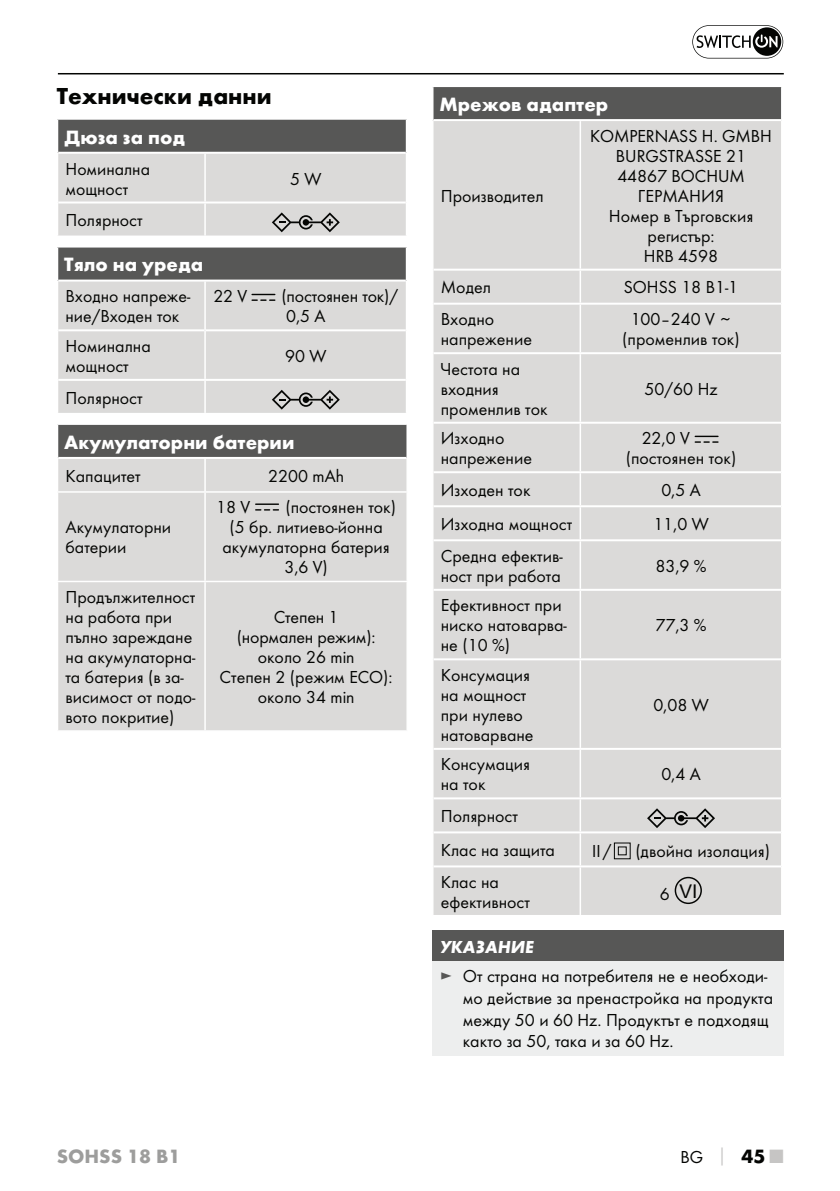
<style>
.page{position:relative;width:840px;height:1191px;background:#fff}
.page>*{position:absolute;margin:0;border:0;box-sizing:border-box;transform-origin:0 0}
.t1{font:700 24px "Futura";color:#040503}
.t2{font:700 20px "Futura";color:#fff}
.t3{font:700 20px "Futura";color:#9d9d9c}
.t4{font:19px "Arial";color:#040503}
.t5{font:18px/20px "Futura Boo";color:#040503}
.t6{font:italic 700 18px "Futura";color:#fff}
.s1{color:#575756}
.s2{font-family:"Futura";font-weight:700;color:#c6c5c4}
.s3{font-family:"Futura";font-weight:700;font-size:20px}
.s4{font-family:"Futura";font-weight:700;font-size:20px;color:#c6c5c4}
</style>
<div class="page">
<hr style="left:58px;top:73px;width:725px;height:1px;background:#040503">
<svg style="left:692px;top:25px;width:90px;height:33px"></svg>
<div style="left:57px;top:119px;width:349px;height:34px;background:#575756"></div>
<hr style="left:57px;top:118px;width:350px;height:2px;background:#fff">
<hr style="left:58px;top:152px;width:347px;height:2px;background:#fff">
<hr style="left:57px;top:120px;width:1px;height:33px;background:#fff">
<hr style="left:405px;top:120px;width:2px;height:33px;background:#fff">
<svg style="left:58px;top:153px;width:348px;height:83px"></svg>
<div style="left:57px;top:246px;width:349px;height:34px;background:#575756"></div>
<div style="left:58px;top:281px;width:347px;height:132px;background:#dbdad9"></div>
<hr style="left:57px;top:245px;width:350px;height:2px;background:#fff">
<hr style="left:58px;top:279px;width:347px;height:2px;background:#fff">
<hr style="left:58px;top:329px;width:146px;height:2px;background:#fff">
<hr style="left:206px;top:329px;width:199px;height:2px;background:#fff">
<hr style="left:58px;top:379px;width:347px;height:2px;background:#fff">
<hr style="left:57px;top:247px;width:1px;height:33px;background:#fff">
<hr style="left:405px;top:247px;width:2px;height:33px;background:#fff">
<hr style="left:204px;top:381px;width:2px;height:32px;background:#fff">
<hr style="left:204px;top:281px;width:2px;height:49px;background:#fff">
<hr style="left:204px;top:330px;width:2px;height:49px;background:#fff">
<svg style="left:252px;top:294px;width:23px;height:7px"></svg>
<svg style="left:272px;top:390px;width:67px;height:19px"></svg>
<div style="left:57px;top:424px;width:350px;height:34px;background:#575756"></div>
<div style="left:58px;top:459px;width:348px;height:271px;background:#dbdad9"></div>
<hr style="left:57px;top:423px;width:351px;height:2px;background:#fff">
<hr style="left:58px;top:457px;width:348px;height:2px;background:#fff">
<hr style="left:57px;top:425px;width:1px;height:33px;background:#fff">
<hr style="left:406px;top:425px;width:2px;height:33px;background:#fff">
<hr style="left:57px;top:491px;width:351px;height:2px;background:#fff">
<hr style="left:204px;top:459px;width:2px;height:32px;background:#fff">
<hr style="left:204px;top:493px;width:2px;height:88px;background:#fff">
<hr style="left:57px;top:581px;width:148px;height:1px;background:#fff">
<hr style="left:205px;top:581px;width:203px;height:1px;background:#fff">
<hr style="left:204px;top:582px;width:2px;height:148px;background:#fff">
<hr style="left:255px;top:503px;width:23px;height:2px;background:#040503">
<svg style="left:255px;top:509px;width:23px;height:1px"></svg>
<div style="left:432px;top:86px;width:349px;height:34px;background:#575756"></div>
<div style="left:433px;top:121px;width:347px;height:794px;background:#dbdad9"></div>
<hr style="left:432px;top:85px;width:350px;height:2px;background:#fff">
<hr style="left:433px;top:119px;width:347px;height:2px;background:#fff">
<hr style="left:433px;top:269px;width:347px;height:2px;background:#fff">
<hr style="left:433px;top:422px;width:347px;height:2px;background:#fff">
<hr style="left:433px;top:471px;width:347px;height:2px;background:#fff">
<hr style="left:433px;top:505px;width:347px;height:2px;background:#fff">
<hr style="left:433px;top:539px;width:347px;height:2px;background:#fff">
<hr style="left:433px;top:589px;width:347px;height:2px;background:#fff">
<hr style="left:433px;top:658px;width:347px;height:2px;background:#fff">
<hr style="left:433px;top:748px;width:347px;height:2px;background:#fff">
<hr style="left:433px;top:797px;width:347px;height:2px;background:#fff">
<hr style="left:433px;top:831px;width:347px;height:2px;background:#fff">
<hr style="left:433px;top:865px;width:347px;height:2px;background:#fff">
<hr style="left:432px;top:87px;width:1px;height:33px;background:#fff">
<hr style="left:780px;top:87px;width:2px;height:33px;background:#fff">
<hr style="left:579px;top:121px;width:1px;height:148px;background:#fff">
<hr style="left:579px;top:271px;width:1px;height:32px;background:#fff">
<hr style="left:579px;top:305px;width:1px;height:47px;background:#fff">
<hr style="left:579px;top:354px;width:1px;height:68px;background:#fff">
<hr style="left:579px;top:424px;width:1px;height:47px;background:#fff">
<hr style="left:579px;top:473px;width:1px;height:32px;background:#fff">
<hr style="left:579px;top:507px;width:1px;height:32px;background:#fff">
<hr style="left:579px;top:541px;width:1px;height:48px;background:#fff">
<hr style="left:579px;top:591px;width:1px;height:67px;background:#fff">
<hr style="left:579px;top:660px;width:1px;height:88px;background:#fff">
<hr style="left:579px;top:750px;width:1px;height:47px;background:#fff">
<hr style="left:579px;top:799px;width:1px;height:32px;background:#fff">
<hr style="left:579px;top:833px;width:1px;height:32px;background:#fff">
<hr style="left:579px;top:867px;width:1px;height:48px;background:#fff">
<hr style="left:433px;top:303px;width:347px;height:2px;background:#fff">
<hr style="left:433px;top:352px;width:347px;height:2px;background:#fff">
<svg style="left:694px;top:436px;width:23px;height:7px"></svg>
<svg style="left:646px;top:808px;width:68px;height:20px"></svg>
<svg style="left:613px;top:842px;width:17px;height:17px"></svg>
<div style="left:674px;top:877px;width:27px;height:27px;border:1px solid #040503;border-radius:50%"></div>
<div style="left:432px;top:930px;width:350px;height:31px;background:#575756"></div>
<div style="left:432px;top:961px;width:350px;height:94px;background:#edeeee"></div>
<h1 class="t1" style="left:57px;top:87px;width:216px">Технически данни</h1>
<p class="t2" style="left:64px;top:129px;width:122px">Дюза за под</p>
<p class="t5" style="left:65px;top:159px;width:86px">Номинална мощност</p>
<p class="t5" style="left:290px;top:169px;width:33px">5 W</p>
<p class="t5" style="left:65px;top:211px;width:79px">Полярност</p>
<p class="t2" style="left:64px;top:257px;width:140px">Тяло на уреда</p>
<p class="t5" style="left:65px;top:287px;width:126px">Входно напреже&shy;ние/Входен ток</p>
<p class="t5" style="left:213px;top:287px;width:35px">22 V</p>
<p class="t5" style="left:281px;top:287px;width:118px">(постоянен ток)/<br>0,5 A</p>
<p class="t5" style="left:65px;top:337px;width:87px">Номинална мощност</p>
<p class="t5" style="left:285px;top:347px;width:43px">90 W</p>
<p class="t5" style="left:65px;top:388px;width:79px">Полярност</p>
<p class="t2" style="left:64px;top:434px;width:231px">Акумулаторни батерии</p>
<p class="t5" style="left:65px;top:466px;width:77px">Капацитет</p>
<p class="t5" style="left:268px;top:466px;width:77px">2200 mAh</p>
<p class="t5" style="left:65px;top:518px;width:107px">Акумулаторни батерии</p>
<p class="t5" style="left:216px;top:498px;width:36px">18 V</p>
<p class="t5" style="left:285px;top:498px;width:112px">(постоянен ток)</p>
<p class="t5" style="left:229px;top:518px;width:155px">(5 бр. литиево-йонна</p>
<p class="t5" style="left:222px;top:538px;width:169px">акумулаторна батерия</p>
<p class="t5" style="left:284px;top:558px;width:45px">3,6 V)</p>
<p class="t5" style="left:65px;top:588px;width:131px">Продължителност на работа при пълно зареждане на акумулаторна&shy;та батерия (в за&shy;висимост от подо&shy;вото покритие)</p>
<p class="t5" style="left:219px;top:608px;width:174px;text-align:center">Степен 1<br>(нормален режим): около 26 min<br>Степен 2 (режим ECO): около 34 min</p>
<p class="t2" style="left:439px;top:96px;width:170px">Мрежов адаптер</p>
<p class="t5" style="left:440px;top:187px;width:104px">Производител</p>
<p class="t5" style="left:590px;top:127px;width:183px;text-align:center">KOMPERNASS H. GMBH<br>BURGSTRASSE 21<br>44867 BOCHUM<br>ГЕРМАНИЯ<br>Номер в Търговския регистър:<br>HRB 4598</p>
<p class="t5" style="left:440px;top:278px;width:52px">Модел</p>
<p class="t5" style="left:623px;top:278px;width:116px">SOHSS 18 B1-1</p>
<p class="t5" style="left:440px;top:310px;width:93px">Входно напрежение</p>
<p class="t5" style="left:622px;top:310px;width:119px;text-align:center">100–240 V ~ (променлив ток)</p>
<p class="t5" style="left:440px;top:360px;width:108px">Честота на входния променлив ток</p>
<p class="t5" style="left:644px;top:380px;width:74px">50/60 Hz</p>
<p class="t5" style="left:440px;top:429px;width:93px">Изходно напрежение</p>
<p class="t5" style="left:625px;top:429px;width:112px;text-indent:16px">22,0 V (постоянен ток)</p>
<p class="t5" style="left:440px;top:481px;width:91px">Изходен ток</p>
<p class="t5" style="left:661px;top:481px;width:41px">0,5 A</p>
<p class="t5" style="left:440px;top:515px;width:133px">Изходна мощност</p>
<p class="t5" style="left:653px;top:515px;width:57px">11,0 W</p>
<p class="t5" style="left:440px;top:547px;width:123px">Средна ефектив&shy;ност при работа</p>
<p class="t5" style="left:655px;top:557px;width:53px">83,9 %</p>
<p class="t5" style="left:440px;top:596px;width:127px">Ефективност при ниско натоварва&shy;не (10 %)</p>
<p class="t5" style="left:655px;top:616px;width:53px">77,3 %</p>
<p class="t5" style="left:440px;top:666px;width:94px">Консумация на мощност при нулево натоварване</p>
<p class="t5" style="left:653px;top:696px;width:57px">0,08 W</p>
<p class="t5" style="left:440px;top:755px;width:91px">Консумация на ток</p>
<p class="t5" style="left:661px;top:765px;width:41px">0,4 A</p>
<p class="t5" style="left:440px;top:800px;width:116px;line-height:34px">Полярност<br>Клас на защита</p>
<p class="t5" style="left:591px;top:841px;width:21px">II /</p>
<p class="t5" style="left:635px;top:841px;width:136px">(двойна изолация)</p>
<p class="t5" style="left:440px;top:873px;width:91px">Клас на ефективност</p>
<p class="t4" style="left:659px;top:880px;width:39px"><sub>6</sub> VI</p>
<p class="t6" style="left:440px;top:939px;width:95px">УКАЗАНИЕ</p>
<p class="t5" style="left:462px;top:966px;width:312px;line-height:21.6px;text-indent:-23px"><span class="s1">►</span> От страна на потребителя не е необходи&shy;мо действие за пренастройка на продукта между 50 и 60 Hz. Продуктът е подходящ както за 50, така и за 60 Hz.</p>
<p class="t3" style="left:57px;top:1148px;width:125px">SOHSS 18 B1</p>
<p class="t5" style="left:680px;top:1147px;width:104px">BG <span class="s2">│</span> <span class="s3">45</span> <span class="s4">■</span></p>
</div>
